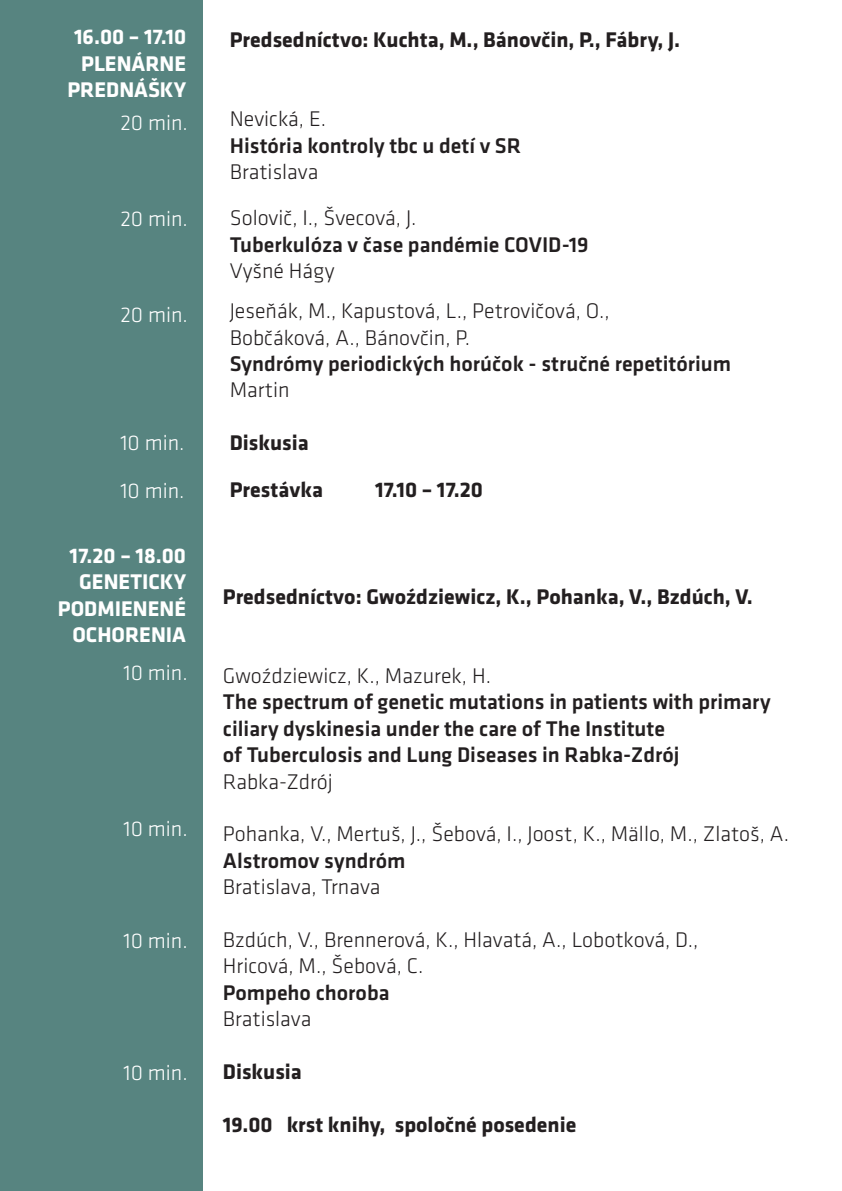
<style>
.page{position:relative;width:842px;height:1191px;background:#fff}
.page>*{position:absolute;margin:0;border:0;box-sizing:border-box;transform-origin:0 0}
.t1{font:300 22px/46.4px "Klavika";color:#231f20}
.t2{font:500 22px/26.4px "Klavika";color:#231f20}
.t3{font:700 22px/46.4px "Klavika";color:#231f20}
.t4{font:700 22px/26.4px "Klavika";color:#fff;text-align:right}
.t5{font:300 22px/48px "Klavika";color:#fff}
</style>
<div class="page">
<div style="left:0;top:0;width:202px;height:1191px;background:#578480"></div>
<p class="t4" style="left:67px;top:24px;width:120px">16.00 – 17.10<br>PLENÁRNE<br>PREDNÁŠKY</p>
<p class="t5" style="left:120px;top:99px;width:69px">20 min.</p>
<p class="t5" style="left:120px;top:195px;width:69px">20 min.</p>
<p class="t5" style="left:120px;top:291px;width:69px">20 min.</p>
<p class="t5" style="left:120px;top:419px;width:66px">10 min.<br>10 min.</p>
<p class="t4" style="left:58px;top:543px;width:130px">17.20 – 18.00<br>GENETICKY<br>PODMIENENÉ<br>OCHORENIA</p>
<p class="t5" style="left:124px;top:649px;width:66px">10 min.</p>
<p class="t5" style="left:124px;top:805px;width:66px">10 min.</p>
<p class="t5" style="left:124px;top:917px;width:66px">10 min.</p>
<p class="t5" style="left:124px;top:1049px;width:66px">10 min.</p>
<p class="t3" style="left:230px;top:17px;width:452px">Predsedníctvo: Kuchta, M., Bánovčin, P., Fábry, J.</p>
<p class="t1" style="left:230px;top:96px;width:98px">Nevická, E.</p>
<p class="t2" style="left:230px;top:132px;width:293px">História kontroly tbc u detí v SR</p>
<p class="t1" style="left:230px;top:149px;width:188px">Bratislava<br>Solovič, I., Švecová, J.</p>
<p class="t2" style="left:230px;top:232px;width:360px">Tuberkulóza v čase pandémie COVID-19</p>
<p class="t1" style="left:230px;top:251px;width:381px;line-height:40px">Vyšné Hágy<br>Jeseňák, M., Kapustová, L., Petrovičová, O.,</p>
<p class="t1" style="left:230px;top:314px;width:242px">Bobčáková, A., Bánovčin, P.</p>
<p class="t2" style="left:230px;top:351px;width:503px">Syndrómy periodických horúčok - stručné repetitórium</p>
<p class="t1" style="left:230px;top:367px;width:61px">Martin</p>
<p class="t3" style="left:230px;top:420px;width:95px">Diskusia<br>Prestávka</p>
<p class="t3" style="left:375px;top:466px;width:109px">17.10 – 17.20</p>
<p class="t3" style="left:223px;top:573px;width:531px">Predsedníctvo: Gwoździewicz, K., Pohanka, V., Bzdúch, V.</p>
<p class="t1" style="left:223px;top:653px;width:270px">Gwoździewicz, K., Mazurek, H.</p>
<p class="t2" style="left:223px;top:689px;width:549px">The spectrum of genetic mutations in patients with primary ciliary dyskinesia under the care of The Institute<br>of Tuberculosis and Lung Diseases in Rabka-Zdrój</p>
<p class="t1" style="left:223px;top:758px;width:111px">Rabka-Zdrój</p>
<p class="t1" style="left:223px;top:811px;width:568px">Pohanka, V., Mertuš, J., Šebová, I., Joost, K., Mällo, M., Zlatoš, A.</p>
<p class="t2" style="left:223px;top:847px;width:184px">Alstromov syndróm</p>
<p class="t1" style="left:223px;top:864px;width:159px">Bratislava, Trnava</p>
<p class="t1" style="left:223px;top:927px;width:477px;line-height:26.4px">Bzdúch, V., Brennerová, K., Hlavatá, A., Lobotková, D.,<br>Hricová, M., Šebová, C.</p>
<p class="t2" style="left:223px;top:979px;width:168px">Pompeho choroba</p>
<p class="t1" style="left:223px;top:996px;width:90px">Bratislava</p>
<p class="t3" style="left:223px;top:1049px;width:81px">Diskusia</p>
<p class="t3" style="left:223px;top:1101px;width:355px">19.00 krst knihy, spoločné posedenie</p>
</div>
